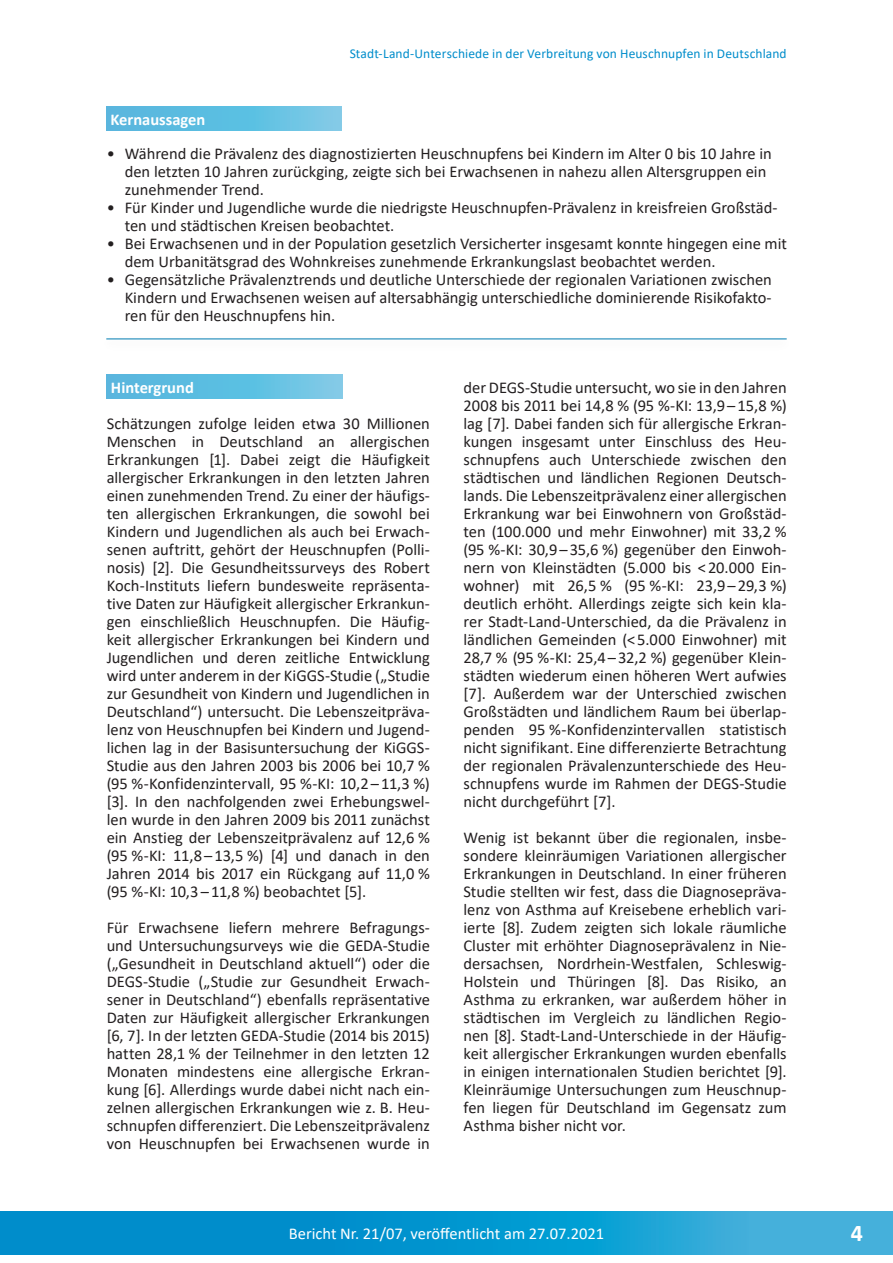
<style>
.page{position:relative;width:893px;height:1263px;background:#fff}
.page>*{position:absolute;margin:0;border:0;box-sizing:border-box;transform-origin:0 0}
.t1{font:700 24px "Calibri";color:#fff}
.Fließtext{font:16.5px/18px "Calibri";color:#231f20;text-align:justify}
.t2{font:16.5px "Calibri";color:#fff}
.t3{font:700 16.5px "Calibri";color:#fff}
.t4{font:13.5px "Calibri";letter-spacing:.005em;color:#008dcb}
</style>
<div class="page">
<svg style="left:106px;top:106px;width:236px;height:25px;background:#62bfe1"></svg>
<svg style="left:107px;top:375px;width:235px;height:24px;background:#62bfe1"></svg>
<div style="left:98px;top:334px;width:696px;height:19px;background:#231f20;opacity:.2"></div>
<hr style="left:106px;top:338px;width:681px;height:1px;background:#007cb2">
<svg style="left:0;top:1212px;width:893px;height:42px;background:#119ad1"></svg>
<p class="t3" style="left:111px;top:107px;width:96px">Kernaussagen</p>
<p class="t4" style="left:350px;top:44px;width:438px">Stadt-Land-Unterschiede in der Verbreitung von Heuschnupfen in Deutschland</p>
<p class="Fließtext" style="left:125px;top:144px;width:649px;text-align:left;text-indent:-18px">• Während die Prävalenz des diagnostizierten Heuschnupfens bei Kindern im Alter 0 bis 10 Jahre in den letzten 10 Jahren zurückging, zeigte sich bei Erwachsenen in nahezu allen Altersgruppen ein zunehmender Trend.</p>
<p class="Fließtext" style="left:125px;top:198px;width:654px;text-indent:-18px">• Für Kinder und Jugendliche wurde die niedrigste Heuschnupfen-Prävalenz in kreisfreien Großstäd&shy;ten und städtischen Kreisen beobachtet.</p>
<p class="Fließtext" style="left:125px;top:234px;width:664px;text-indent:-18px">• Bei Erwachsenen und in der Population gesetzlich Versicherter insgesamt konnte hingegen eine mit dem Urbanitätsgrad des Wohnkreises zunehmende Erkrankungslast beobachtet werden.</p>
<p class="Fließtext" style="left:125px;top:270px;width:649px;text-indent:-18px">• Gegensätzliche Prävalenztrends und deutliche Unterschiede der regionalen Variationen zwischen Kindern und Erwachsenen weisen auf altersabhängig unterschiedliche dominierende Risikofakto&shy;ren für den Heuschnupfens hin.</p>
<p class="t3" style="left:111px;top:376px;width:84px">Hintergrund</p>
<p class="Fließtext" style="left:107px;top:414px;width:325px">Schätzungen zufolge leiden etwa 30 Millionen Menschen in Deutschland an allergischen Erkrankungen [1]. Dabei zeigt die Häufigkeit allergischer Erkrankungen in den letzten Jahren einen zunehmenden Trend. Zu einer der häufigs&shy;ten allergischen Erkrankungen, die sowohl bei Kindern und Jugendlichen als auch bei Erwach&shy;senen auftritt, gehört der Heuschnupfen (Polli&shy;nosis) [2]. Die Gesundheitssurveys des Robert Koch-Instituts liefern bundesweite repräsenta&shy;tive Daten zur Häufigkeit allergischer Erkrankun&shy;gen einschließlich Heuschnupfen. Die Häufig&shy;keit allergischer Erkrankungen bei Kindern und Jugendlichen und deren zeitliche Entwicklung wird unter anderem in der KiGGS-Studie („Studie zur Gesundheit von Kindern und Jugendlichen in Deutschland“) untersucht. Die Lebenszeitpräva&shy;lenz von Heuschnupfen bei Kindern und Jugend&shy;lichen lag in der Basisuntersuchung der KiGGS-Studie aus den Jahren 2003 bis 2006 bei 10,7 % (95 %-Konfidenzintervall, 95 %-KI: 10,2 – 11,3 %) [3]. In den nachfolgenden zwei Erhebungswel&shy;len wurde in den Jahren 2009 bis 2011 zunächst ein Anstieg der Lebenszeitprävalenz auf 12,6 % (95 %-KI: 11,8 – 13,5 %) [4] und danach in den Jahren 2014 bis 2017 ein Rückgang auf 11,0 % (95 %-KI: 10,3 – 11,8 %) beobachtet [5].</p>
<p class="Fließtext" style="left:107px;top:918px;width:325px">Für Erwachsene liefern mehrere Befragungs&shy;und Untersuchungsurveys wie die GEDA-Studie („Gesundheit in Deutschland aktuell“) oder die DEGS-Studie („Studie zur Gesundheit Erwach&shy;sener in Deutschland“) ebenfalls repräsentative Daten zur Häufigkeit allergischer Erkrankungen [6, 7]. In der letzten GEDA-Studie (2014 bis 2015) hatten 28,1 % der Teilnehmer in den letzten 12<br>Monaten mindestens eine allergische Erkran&shy;kung [6]. Allerdings wurde dabei nicht nach ein&shy;zelnen allergischen Erkrankungen wie z. B. Heu&shy;schnupfen differenziert. Die Lebenszeitprävalenz von Heuschnupfen bei Erwachsenen wurde in</p>
<p class="Fließtext" style="left:463px;top:378px;width:325px">der DEGS-Studie untersucht, wo sie in den Jahren 2008 bis 2011 bei 14,8 % (95 %-KI: 13,9 – 15,8 %) lag [7]. Dabei fanden sich für allergische Erkran&shy;kungen insgesamt unter Einschluss des Heu&shy;schnupfens auch Unterschiede zwischen den städtischen und ländlichen Regionen Deutsch&shy;lands. Die Lebenszeitprävalenz einer allergischen Erkrankung war bei Einwohnern von Großstäd&shy;ten (100.000 und mehr Einwohner) mit 33,2 % (95 %-KI: 30,9 – 35,6 %) gegenüber den Einwoh&shy;nern von Kleinstädten (5.000 bis &lt; 20.000 Ein&shy;wohner) mit 26,5 % (95 %-KI: 23,9 – 29,3 %) deutlich erhöht. Allerdings zeigte sich kein kla&shy;rer Stadt-Land-Unterschied, da die Prävalenz in ländlichen Gemeinden (&lt; 5.000 Einwohner) mit 28,7 % (95 %-KI: 25,4 – 32,2 %) gegenüber Klein&shy;städten wiederum einen höheren Wert aufwies [7]. Außerdem war der Unterschied zwischen Großstädten und ländlichem Raum bei überlap&shy;penden 95 %-Konfidenzintervallen statistisch nicht signifikant. Eine differenzierte Betrachtung der regionalen Prävalenzunterschiede des Heu&shy;schnupfens wurde im Rahmen der DEGS-Studie nicht durchgeführt [7].</p>
<p class="Fließtext" style="left:463px;top:828px;width:325px">Wenig ist bekannt über die regionalen, insbe&shy;sondere kleinräumigen Variationen allergischer Erkrankungen in Deutschland. In einer früheren Studie stellten wir fest, dass die Diagnosepräva&shy;lenz von Asthma auf Kreisebene erheblich vari&shy;ierte [8]. Zudem zeigten sich lokale räumliche Cluster mit erhöhter Diagnoseprävalenz in Nie&shy;dersachsen, Nordrhein-Westfalen, Schleswig-Holstein und Thüringen [8]. Das Risiko, an Asthma zu erkranken, war außerdem höher in städtischen im Vergleich zu ländlichen Regio&shy;nen [8]. Stadt-Land-Unterschiede in der Häufig&shy;keit allergischer Erkrankungen wurden ebenfalls in einigen internationalen Studien berichtet [9].<br>Kleinräumige Untersuchungen zum Heuschnup&shy;fen liegen für Deutschland im Gegensatz zum Asthma bisher nicht vor.</p>
<p class="t2" style="left:289px;top:1222px;width:317px">Bericht Nr. 21/07, veröffentlicht am 27.07.2021</p>
<h1 class="t1" style="left:851px;top:1216px;width:14px">4</h1>
</div>
